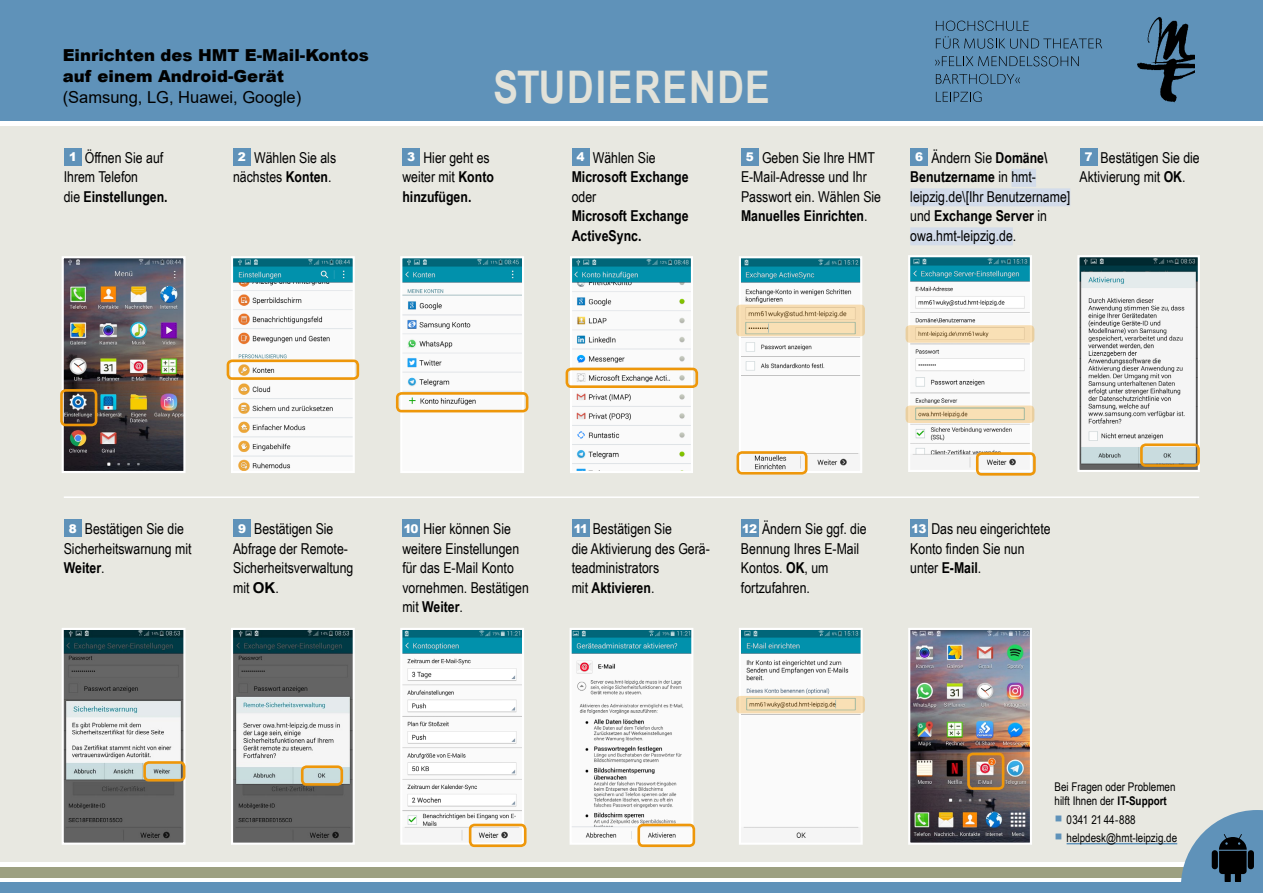
<style>
.page{position:relative;width:1263px;height:893px;background:#fff}
.page>*{position:absolute;margin:0;border:0;box-sizing:border-box;transform-origin:0 0}
.t1{font:700 45px "Arial Narrow";letter-spacing:.04em;color:#e2e2d9}
.t2{font:900 16.5px/21px "Arial";color:#000}
.t3{font:16.5px "Arial";color:#000}
.t4{font:15px/19.5px "Arial Narrow";color:#000}
.t5{font:700 15px/19.5px "Arial Narrow";color:#000}
.t6{font:12px/13.5px "Arial Narrow";color:#000}
.t7{font:900 12px "Arial";color:#fff}
.s1{font-weight:700}
.s2{font-family:"Arial";font-weight:700}
.s3{color:#5f92b9}
</style>
<div class="page">
<div style="left:0;top:867px;width:1263px;height:11px;background:#9da081"></div>
<div style="left:0;top:126px;width:1263px;height:736px;background:#e8e8e1"></div>
<img style="left:62px;top:256px;width:124px;height:217px">
<svg style="left:231px;top:256px;width:124px;height:217px;background:#d7e2e1"></svg>
<svg style="left:399px;top:256px;width:126px;height:217px;background:#d8e7e9"></svg>
<svg style="left:570px;top:256px;width:124px;height:217px;background:#d6e4e7"></svg>
<svg style="left:739px;top:256px;width:123px;height:217px;background:#d5e4e7"></svg>
<svg style="left:908px;top:255px;width:125px;height:217px;background:#d2e1e4"></svg>
<svg style="left:1077px;top:255px;width:123px;height:217px;background:#c6cbcc"></svg>
<svg style="left:62px;top:628px;width:124px;height:217px;background:#868d8e"></svg>
<svg style="left:231px;top:628px;width:124px;height:217px;background:#8b9294"></svg>
<hr style="left:64px;top:496px;width:1135px;height:2px;background:#fff">
<svg style="left:400px;top:628px;width:125px;height:217px;background:#d8e5e8"></svg>
<svg style="left:569px;top:628px;width:125px;height:217px;background:#d3dfe1"></svg>
<svg style="left:739px;top:628px;width:125px;height:217px;background:#dae8eb"></svg>
<img style="left:908px;top:628px;width:124px;height:217px">
<div style="left:64px;top:148px;width:18px;height:18px;background:#5f92b9"></div>
<div style="left:233px;top:148px;width:18px;height:18px;background:#5f92b9"></div>
<div style="left:402px;top:148px;width:18px;height:18px;background:#5f92b9"></div>
<div style="left:572px;top:148px;width:17px;height:18px;background:#5f92b9"></div>
<div style="left:741px;top:148px;width:18px;height:18px;background:#5f92b9"></div>
<div style="left:1011px;top:169px;width:25px;height:18px;background:#d3dcea"></div>
<div style="left:910px;top:188px;width:160px;height:18px;background:#d3dcea"></div>
<div style="left:910px;top:227px;width:103px;height:18px;background:#d3dcea"></div>
<div style="left:910px;top:148px;width:18px;height:18px;background:#5f92b9"></div>
<div style="left:1079px;top:148px;width:18px;height:18px;background:#5f92b9"></div>
<div style="left:64px;top:519px;width:18px;height:18px;background:#5f92b9"></div>
<div style="left:233px;top:519px;width:18px;height:18px;background:#5f92b9"></div>
<div style="left:402px;top:519px;width:18px;height:18px;background:#5f92b9"></div>
<div style="left:572px;top:519px;width:17px;height:18px;background:#5f92b9"></div>
<div style="left:741px;top:519px;width:18px;height:18px;background:#5f92b9"></div>
<div style="left:910px;top:519px;width:18px;height:18px;background:#5f92b9"></div>
<svg style="left:1181px;top:810px;width:82px;height:73px"></svg>
<hr style="left:1066px;top:843px;width:111px;height:1px;background:#5f92b9">
<div style="left:0;top:0;width:1263px;height:121px;background:#5f92b9"></div>
<svg style="left:936px;top:21px;width:166px;height:28px"></svg>
<svg style="left:935px;top:56px;width:144px;height:10px"></svg>
<svg style="left:936px;top:74px;width:84px;height:10px"></svg>
<svg style="left:936px;top:92px;width:45px;height:10px"></svg>
<img style="left:1137px;top:16px;width:57px;height:87px">
<div style="left:0;top:883px;width:1263px;height:10px;background:#5f92b9"></div>
<div style="left:227px;top:359px;width:132px;height:21px;border:3px solid #ee970a;border-radius:4px"></div>
<svg style="left:736px;top:305px;width:129px;height:31px;background:#ebd4aa"></svg>
<div style="left:60px;top:389px;width:37px;height:37px;border:3px solid #ee970a;border-radius:4px"></div>
<div style="left:396px;top:392px;width:132px;height:20px;border:3px solid #ee970a;border-radius:4px"></div>
<div style="left:566px;top:368px;width:132px;height:20px;border:3px solid #ee970a;border-radius:4px"></div>
<div style="left:736px;top:451px;width:71px;height:24px;border:3px solid #ee970a;border-radius:4px"></div>
<svg style="left:905px;top:325px;width:129px;height:18px;background:#efd6ad"></svg>
<svg style="left:905px;top:405px;width:129px;height:18px;background:#e8d5ae"></svg>
<div style="left:976px;top:452px;width:60px;height:24px;border:3px solid #ee970a;border-radius:4px"></div>
<div style="left:1140px;top:443px;width:60px;height:24px;border:3px solid #ee970a;border-radius:4px"></div>
<div style="left:637px;top:824px;width:58px;height:23px;border:3px solid #ee970a;border-radius:4px"></div>
<div style="left:143px;top:761px;width:42px;height:20px;border:3px solid #ee970a;border-radius:4px"></div>
<div style="left:301px;top:765px;width:42px;height:21px;border:3px solid #ee970a;border-radius:4px"></div>
<div style="left:469px;top:824px;width:57px;height:23px;border:3px solid #ee970a;border-radius:4px"></div>
<svg style="left:736px;top:696px;width:129px;height:17px;background:#e5d0a8"></svg>
<div style="left:967px;top:753px;width:37px;height:37px;border:3px solid #ee970a;border-radius:4px"></div>
<p class="t2" style="left:63px;top:44px;width:308px">Einrichten des HMT E-Mail-Kontos auf einem Android-Gerät</p>
<p class="t3" style="left:63px;top:86px;width:240px">(Samsung, LG, Huawei, Google)</p>
<h1 class="t1" style="left:493px;top:53px;width:278px">STUDIERENDE</h1>
<p class="t4" style="left:64px;top:147px;width:105px;text-indent:21px">Öffnen Sie auf<br>Ihrem Telefon<br>die <span class="s1">Einstellungen.</span></p>
<p class="t7" style="left:746px;top:148px;width:10px">5</p>
<p class="t4" style="left:910px;top:147px;width:162px;text-indent:21px">Ändern Sie <span class="s1">Domäne\<br>Benutzername</span> in hmt&shy;leipzig.de\[Ihr Benutzername] und <span class="s1">Exchange Server</span> in owa.hmt-leipzig.de.</p>
<p class="t7" style="left:69px;top:148px;width:8px">1</p>
<p class="t4" style="left:233px;top:147px;width:105px;text-indent:21px">Wählen Sie als nächstes <span class="s1">Konten</span>.</p>
<p class="t7" style="left:407px;top:148px;width:10px">3</p>
<p class="t4" style="left:593px;top:147px;width:64px">Wählen Sie</p>
<p class="t5" style="left:572px;top:167px;width:118px">Microsoft Exchange</p>
<p class="t4" style="left:572px;top:186px;width:26px">oder</p>
<p class="t5" style="left:572px;top:206px;width:118px">Microsoft Exchange<br>ActiveSync.</p>
<p class="t7" style="left:576px;top:148px;width:10px">4</p>
<p class="t4" style="left:741px;top:147px;width:142px;text-indent:21px">Geben Sie Ihre HMT<br>E-Mail-Adresse und Ihr<br>Passwort ein. Wählen Sie<br><span class="s1">Manuelles Einrichten</span>.</p>
<p class="t7" style="left:915px;top:148px;width:9px">6</p>
<p class="t4" style="left:1079px;top:147px;width:122px;text-indent:21px">Bestätigen Sie die<br>Aktivierung mit <span class="s1">OK</span>.</p>
<p class="t7" style="left:238px;top:148px;width:10px">2</p>
<p class="t4" style="left:402px;top:147px;width:93px;text-indent:21px">Hier geht es weiter mit <span class="s1">Konto hinzufügen.</span></p>
<p class="t7" style="left:1085px;top:148px;width:9px">7</p>
<p class="t7" style="left:574px;top:520px;width:15px">11</p>
<p class="t4" style="left:741px;top:519px;width:127px;text-indent:21px">Ändern Sie ggf. die<br>Bennung Ihres E-Mail<br>Kontos. <span class="s1">OK</span>, um fortzufahren.</p>
<p class="t4" style="left:64px;top:519px;width:129px;text-indent:21px">Bestätigen Sie die<br>Sicherheitswarnung mit<br><span class="s1">Weiter</span>.</p>
<p class="t7" style="left:69px;top:520px;width:10px">8</p>
<p class="t4" style="left:233px;top:519px;width:122px;text-indent:21px">Bestätigen Sie<br>Abfrage der Remote-<br>Sicherheitsverwaltung mit <span class="s2">OK</span>.</p>
<p class="t7" style="left:238px;top:520px;width:9px">9</p>
<p class="t4" style="left:402px;top:519px;width:128px;text-indent:21px">Hier können Sie weitere Einstellungen für das E-Mail Konto vornehmen. Bestätigen mit <span class="s1">Weiter</span>.</p>
<p class="t7" style="left:404px;top:520px;width:16px">10</p>
<p class="t4" style="left:572px;top:519px;width:140px;text-indent:21px">Bestätigen Sie<br>die Aktivierung des Gerä&shy;teadministrators<br>mit <span class="s1">Aktivieren</span>.</p>
<p class="t7" style="left:743px;top:520px;width:16px">12</p>
<p class="t4" style="left:910px;top:519px;width:142px;text-indent:21px">Das neu eingerichtete<br>Konto finden Sie nun unter <span class="s1">E-Mail</span>.</p>
<p class="t7" style="left:912px;top:520px;width:16px">13</p>
<p class="t6" style="left:1054px;top:780px;width:122px">Bei Fragen oder Problemen hilft Ihnen der <span class="s1">IT-Support</span></p>
<p class="t6" style="left:1054px;top:813px;width:82px"><span class="s3">○</span> 0341 21 44-888</p>
<p class="t6" style="left:1054px;top:831px;width:124px"><span class="s3">○</span> helpdesk@hmt-leipzig.de</p>
</div>
